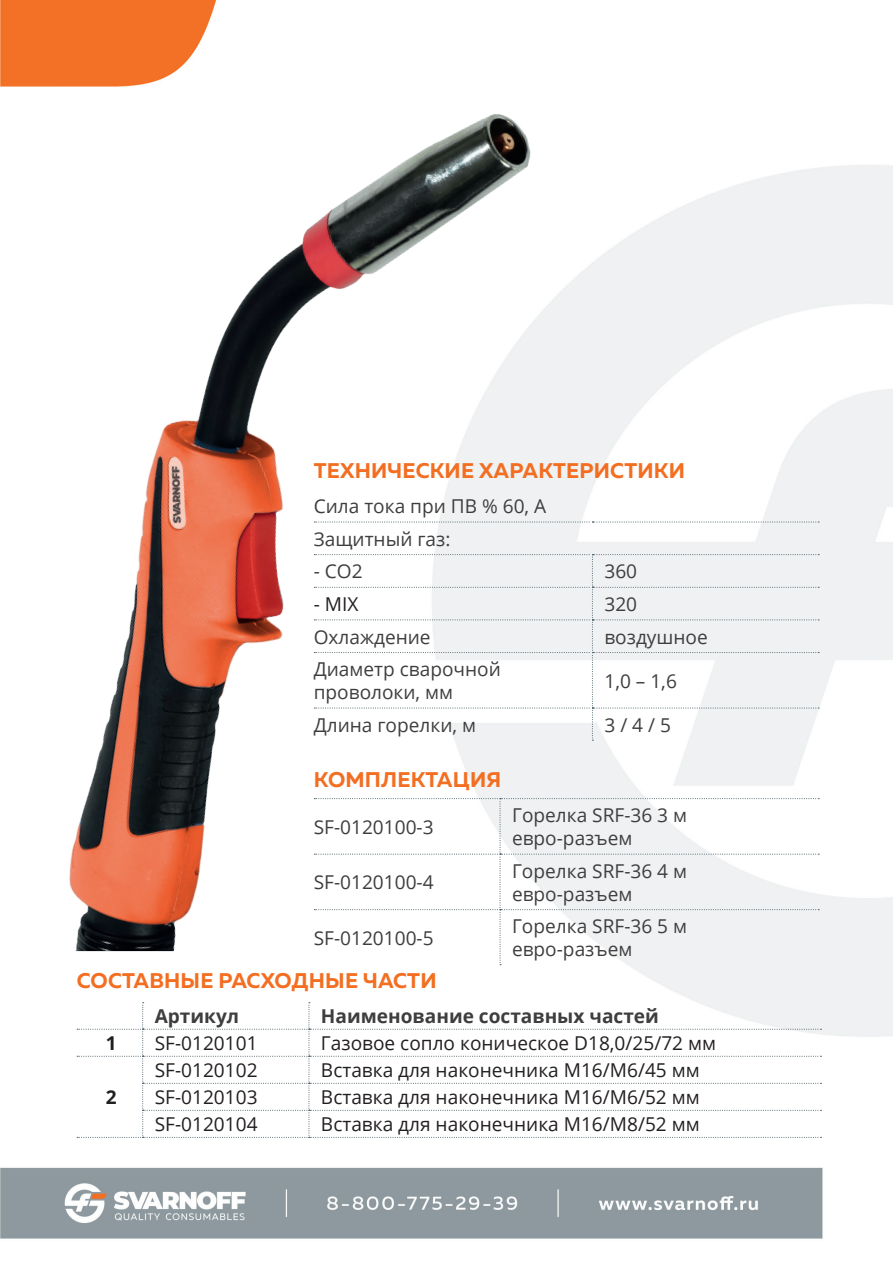
<style>
.page{position:relative;width:893px;height:1263px;background:#fff}
.page>*{position:absolute;margin:0;border:0;box-sizing:border-box;transform-origin:0 0}
.t1{font:700 21.15px "Muller";letter-spacing:.01em;color:#f36e21}
.t2{font:19.05px/23px "Open Sans";color:#3e3e3f}
.t3{font:19.05px "Open Sans";color:#231f20}
.t4{font:700 19.05px "Open Sans";color:#3e3e3f}
.t5{font:700 19.05px "Open Sans";color:#231f20}
</style>
<div class="page">
<img style="left:0;top:0;width:893px;height:1239px">
<svg style="left:77px;top:1002px;width:744px;height:136px"></svg>
<svg style="left:700px;top:521px;width:119px;height:1px"></svg>
<div style="left:700px;top:554px;width:119px;height:187px;background:#eff1f2"></div>
<svg style="left:314px;top:798px;width:505px;height:167px"></svg>
<img style="left:0;top:52px;width:700px;height:899px">
<p class="t1" style="left:314px;top:457px;width:372px">ТЕХНИЧЕСКИЕ ХАРАКТЕРИСТИКИ</p>
<p class="t2" style="left:314px;top:489px;width:234px;line-height:32.5px">Сила тока при ПВ % 60, А<br>Защитный газ:</p>
<p class="t2" style="left:314px;top:559px;width:50px">- СО2</p>
<p class="t2" style="left:604px;top:559px;width:34px">360</p>
<p class="t3" style="left:314px;top:591px;width:46px">- MIX</p>
<p class="t2" style="left:604px;top:592px;width:34px">320</p>
<p class="t2" style="left:314px;top:625px;width:118px">Охлаждение</p>
<p class="t2" style="left:604px;top:625px;width:105px">воздушное</p>
<p class="t2" style="left:314px;top:657px;width:189px">Диаметр сварочной проволоки, мм</p>
<p class="t2" style="left:604px;top:669px;width:74px">1,0 – 1,6</p>
<p class="t2" style="left:314px;top:713px;width:164px">Длина горелки, м</p>
<p class="t2" style="left:604px;top:713px;width:68px">3 / 4 / 5</p>
<p class="t1" style="left:314px;top:766px;width:189px">КОМПЛЕКТАЦИЯ</p>
<p class="t2" style="left:314px;top:815px;width:121px">SF-0120100-3</p>
<p class="t2" style="left:512px;top:803px;width:177px">Горелка SRF-36 3 м евро-разъем</p>
<p class="t2" style="left:314px;top:870px;width:121px">SF-0120100-4</p>
<p class="t2" style="left:512px;top:859px;width:177px">Горелка SRF-36 4 м евро-разъем</p>
<p class="t2" style="left:314px;top:926px;width:121px">SF-0120100-5</p>
<p class="t2" style="left:512px;top:914px;width:177px">Горелка SRF-36 5 м евро-разъем</p>
<p class="t1" style="left:77px;top:967px;width:361px">СОСТАВНЫЕ РАСХОДНЫЕ ЧАСТИ</p>
<p class="t4" style="left:155px;top:1003px;width:86px">Артикул</p>
<p class="t4" style="left:321px;top:1003px;width:339px">Наименование составных частей</p>
<p class="t5" style="left:106px;top:1030px;width:12px">1</p>
<p class="t3" style="left:155px;top:1030px;width:104px">SF-0120101</p>
<p class="t3" style="left:321px;top:1030px;width:397px">Газовое сопло коническое D18,0/25/72 мм</p>
<p class="t5" style="left:106px;top:1084px;width:12px">2</p>
<p class="t3" style="left:155px;top:1057px;width:104px">SF-0120102</p>
<p class="t3" style="left:321px;top:1057px;width:380px">Вставка для наконечника М16/М6/45 мм</p>
<p class="t3" style="left:155px;top:1084px;width:104px">SF-0120103</p>
<p class="t3" style="left:321px;top:1084px;width:380px">Вставка для наконечника M16/M6/52 мм</p>
<p class="t3" style="left:155px;top:1111px;width:104px">SF-0120104</p>
<p class="t3" style="left:321px;top:1111px;width:380px">Вставка для наконечника M16/M8/52 мм</p>
</div>
